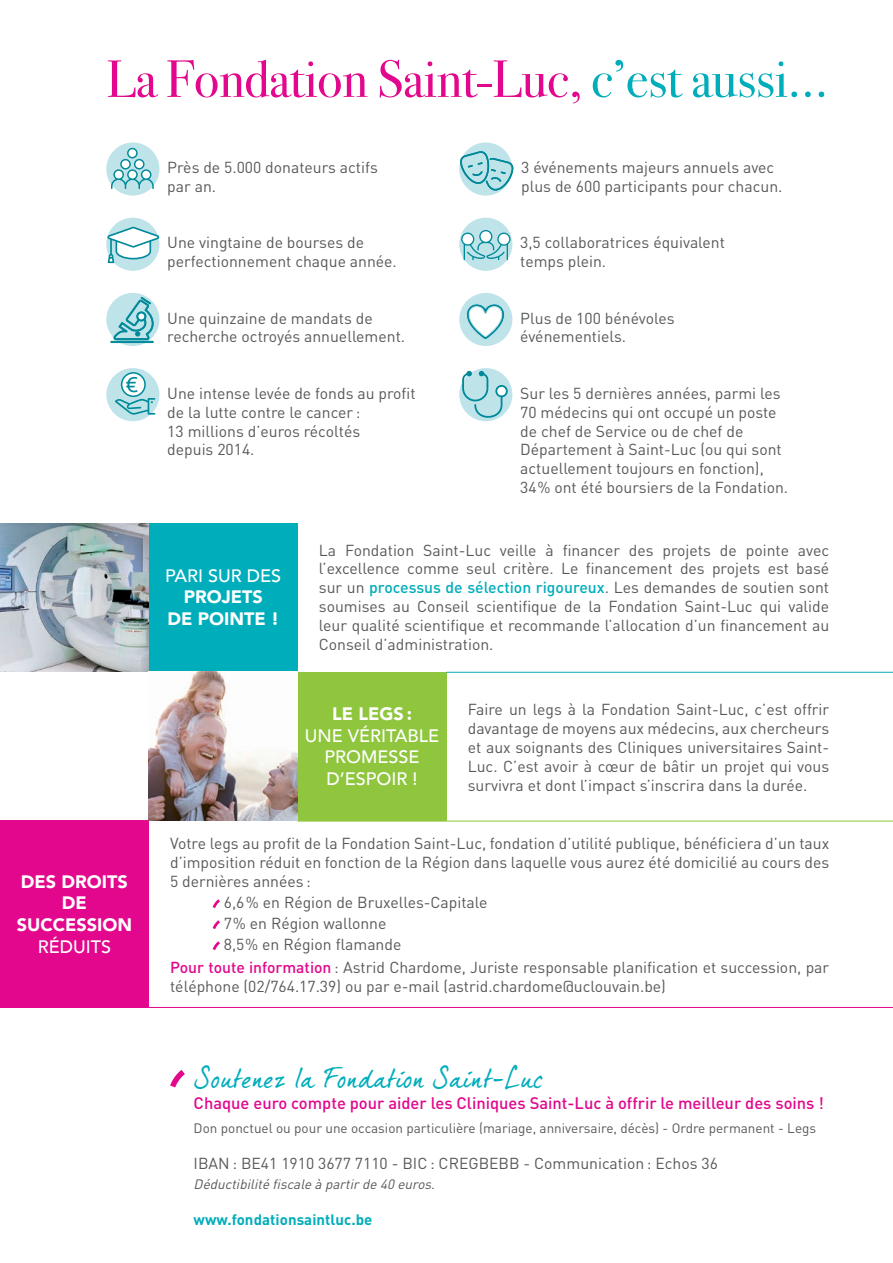
<style>
.page{position:relative;width:893px;height:1263px;background:#fff}
.page>*{position:absolute;margin:0;border:0;box-sizing:border-box;transform-origin:0 0}
.t1{font:52.5px "Bodoni Svty Two OSITCTT";letter-spacing:-.005em;color:#e2078c}
.t2{font:27px "Dear Joe 5 CASUAL";letter-spacing:-.025em;color:#00adbb}
.t3{font:500 21px "Avenir Next";color:#008999}
.t4{font:500 18px/21.6px "Avenir";color:#fff;text-align:center}
.t5{font:900 18px/21.6px "Avenir";color:#fff;text-align:center}
.t6{font:500 16.5px "DIN";color:#e2078c}
.t7{font:15.75px/18.9px "DIN";color:#57585a}
.t8{font:700 15px "DIN";letter-spacing:.005em;color:#00adbb}
.t9{font:13.5px "DIN";color:#57585a}
.t10{font:italic 13.5px "DIN";color:#57585a}
.s1{color:#00adbb}
.s2{font-weight:500;color:#00adbb}
.s3{font-weight:500;color:#e2078c}
</style>
<div class="page">
<div style="left:106px;top:142px;width:53px;height:54px;background:#bee4ea;border-radius:50%"></div>
<svg style="left:111px;top:148px;width:43px;height:41px"></svg>
<div style="left:106px;top:218px;width:53px;height:53px;background:#bee4ea;border-radius:50%"></div>
<svg style="left:107px;top:227px;width:52px;height:36px"></svg>
<svg style="left:106px;top:293px;width:53px;height:53px"></svg>
<div style="left:111px;top:341px;width:42px;height:2px;background:#008999;border:1px solid #008999"></div>
<svg style="left:113px;top:297px;width:41px;height:43px;background:#8ccbd4"></svg>
<div style="left:106px;top:368px;width:53px;height:53px;background:#bee4ea;border-radius:50%"></div>
<div style="left:122px;top:373px;width:23px;height:23px;background:#fff;border-radius:50%"></div>
<div style="left:121px;top:372px;width:25px;height:25px;border:2px solid #008999;border-radius:50%"></div>
<svg style="left:115px;top:398px;width:40px;height:17px"></svg>
<img style="left:0;top:523px;width:149px;height:149px">
<div style="left:149px;top:523px;width:149px;height:149px;background:#00adbb"></div>
<div style="left:298px;top:672px;width:148px;height:149px;background:#8fc63e"></div>
<svg style="left:213px;top:899px;width:7px;height:9px"></svg>
<svg style="left:213px;top:920px;width:7px;height:9px"></svg>
<svg style="left:213px;top:941px;width:7px;height:9px"></svg>
<hr style="left:446px;top:672px;width:447px;height:1px;background:#00adbb">
<hr style="left:0;top:1007px;width:893px;height:1px;background:#e2078c">
<div style="left:0;top:821px;width:149px;height:187px;background:#e2078c"></div>
<img style="left:149px;top:672px;width:149px;height:149px">
<hr style="left:298px;top:821px;width:595px;height:1px;background:#8fc63e">
<svg style="left:170px;top:1070px;width:15px;height:17px"></svg>
<div style="left:459px;top:142px;width:53px;height:54px;background:#bee4ea;border-radius:50%"></div>
<svg style="left:460px;top:151px;width:54px;height:40px"></svg>
<div style="left:459px;top:218px;width:53px;height:53px;background:#bee4ea;border-radius:50%"></div>
<svg style="left:461px;top:230px;width:49px;height:30px"></svg>
<div style="left:459px;top:293px;width:53px;height:53px;background:#bee4ea;border-radius:50%"></div>
<svg style="left:465px;top:304px;width:41px;height:37px"></svg>
<div style="left:459px;top:368px;width:53px;height:53px;background:#bee4ea;border-radius:50%"></div>
<svg style="left:462px;top:371px;width:46px;height:47px"></svg>
<h1 class="t1" style="left:106px;top:48px;width:723px">La Fondation Saint-Luc, <span class="s1">c’est aussi…</span></h1>
<h3 class="t3" style="left:126px;top:367px;width:14px">€</h3>
<p class="t5" style="left:17px;top:870px;width:117px">DES DROITS<br>DE<br>SUCCESSION</p>
<p class="t4" style="left:38px;top:935px;width:75px">RÉDUITS</p>
<p class="t7" style="left:167px;top:158px;width:212px">Près de 5.000 donateurs actifs par an.</p>
<p class="t7" style="left:521px;top:158px;width:263px">3 événements majeurs annuels avec plus de 600 participants pour chacun.</p>
<p class="t7" style="left:167px;top:233px;width:231px">Une vingtaine de bourses de perfectionnement chaque année.</p>
<p class="t7" style="left:520px;top:233px;width:206px">3,5 collaboratrices équivalent temps plein.</p>
<p class="t7" style="left:167px;top:308px;width:239px">Une quinzaine de mandats de recherche octroyés annuellement.</p>
<p class="t7" style="left:520px;top:308px;width:156px">Plus de 100 bénévoles événementiels.</p>
<p class="t7" style="left:167px;top:383px;width:250px">Une intense levée de fonds au profit de la lutte contre le cancer :<br>13 millions d’euros récoltés<br>depuis 2014.</p>
<p class="t7" style="left:520px;top:383px;width:269px">Sur les 5 dernières années, parmi les 70 médecins qui ont occupé un poste de chef de Service ou de chef de Département à Saint-Luc (ou qui sont actuellement toujours en fonction), 34% ont été boursiers de la Fondation.</p>
<p class="t4" style="left:165px;top:564px;width:118px">PARI SUR DES</p>
<p class="t5" style="left:167px;top:586px;width:113px">PROJETS<br>DE POINTE !</p>
<p class="t7" style="left:319px;top:540px;width:512px;text-align:justify">La Fondation Saint-Luc veille à financer des projets de pointe avec l’excellence comme seul critère. Le financement des projets est basé sur un <span class="s2">processus de sélection rigoureux</span>. Les demandes de soutien sont soumises au Conseil scientifique de la Fondation Saint-Luc qui valide leur qualité scientifique et recommande l’allocation d’un financement au Conseil d’administration.</p>
<p class="t5" style="left:332px;top:702px;width:82px">LE LEGS :</p>
<p class="t4" style="left:305px;top:723px;width:136px">UNE VÉRITABLE<br>PROMESSE<br>D’ESPOIR !</p>
<p class="t7" style="left:468px;top:699px;width:363px;text-align:justify">Faire un legs à la Fondation Saint-Luc, c’est offrir davantage de moyens aux médecins, aux chercheurs et aux soignants des Cliniques universitaires Saint-Luc. C’est avoir à cœur de bâtir un projet qui vous survivra et dont l’impact s’inscrira dans la durée.</p>
<p class="t7" style="left:170px;top:834px;width:661px;text-align:justify">Votre legs au profit de la Fondation Saint-Luc, fondation d’utilité publique, bénéficiera d’un taux d’imposition réduit en fonction de la Région dans laquelle vous aurez été domicilié au cours des 5 dernières années :</p>
<p class="t7" style="left:224px;top:891px;width:265px;line-height:21px">6,6 % en Région de Bruxelles-Capitale<br>7% en Région wallonne<br>8,5% en Région flamande</p>
<p class="t7" style="left:170px;top:958px;width:661px"><span class="s3">Pour toute information</span> : Astrid Chardome, Juriste responsable planification et succession, par téléphone (02/764.17.39) ou par e-mail (astrid.chardome@uclouvain.be)</p>
<h2 class="t2" style="left:194px;top:1061px;width:352px">Soutenez la Fondation Saint-Luc</h2>
<p class="t6" style="left:194px;top:1093px;width:632px">Chaque euro compte pour aider les Cliniques Saint-Luc à offrir le meilleur des soins !</p>
<p class="t9" style="left:194px;top:1120px;width:624px">Don ponctuel ou pour une occasion particulière (mariage, anniversaire, décès) - Ordre permanent - Legs</p>
<p class="t7" style="left:194px;top:1154px;width:526px">IBAN : BE41 1910 3677 7110 - BIC : CREGBEBB - Communication : Echos 36</p>
<p class="t10" style="left:194px;top:1176px;width:246px">Déductibilité fiscale à partirde 40 euros.</p>
<p class="t8" style="left:194px;top:1210px;width:180px">www.fondationsaintluc.be</p>
</div>
